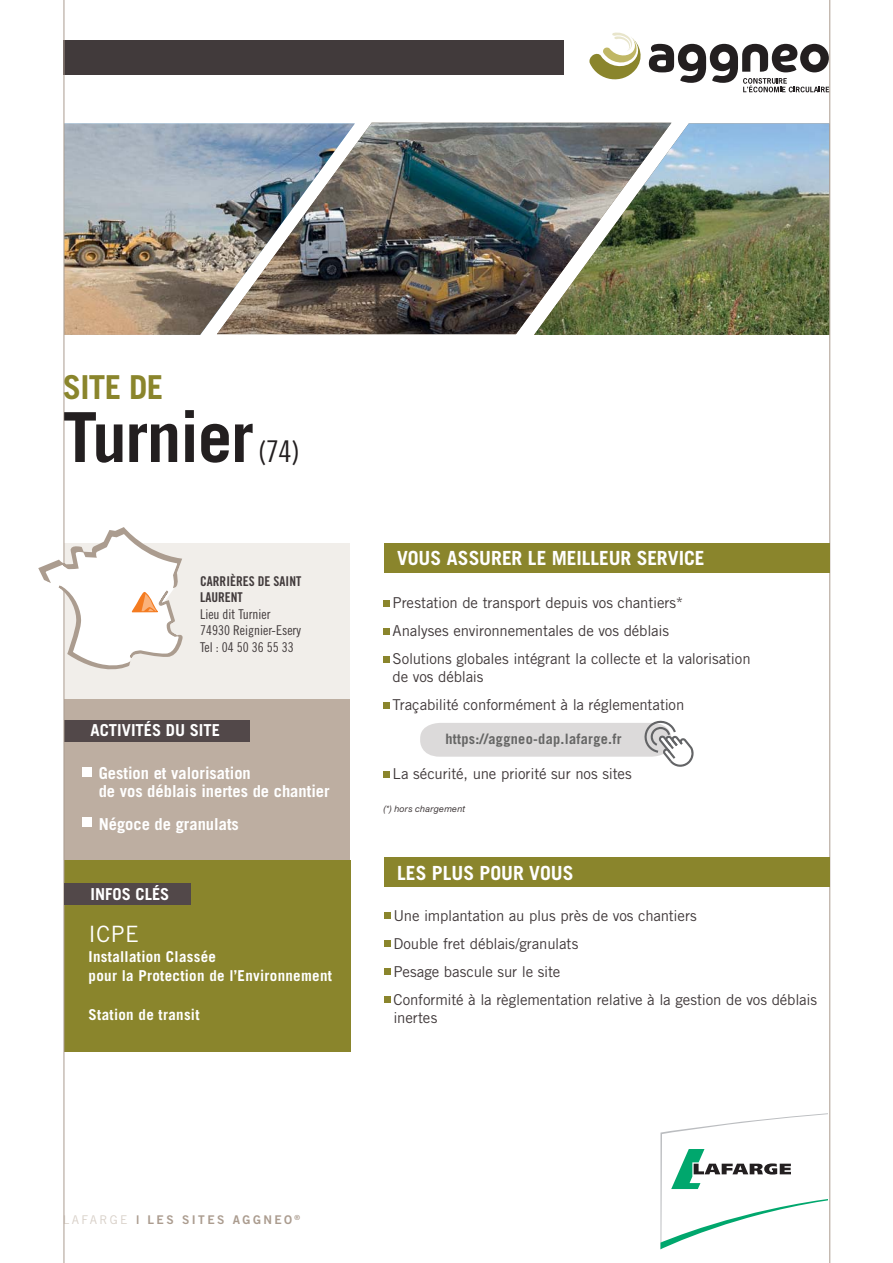
<style>
.page{position:relative;width:893px;height:1263px;background:#fff}
.page>*{position:absolute;margin:0;border:0;box-sizing:border-box;transform-origin:0 0}
.t1{font:700 69px "Trade Gothic";letter-spacing:-.02em;color:#231f20}
.t2{font:700 33px "Trade Gothic";letter-spacing:-.02em;color:#8a852c}
.t3{font:30px "Trade Gothic Cond Eighteen";color:#231f20}
.t4{font:22.5px "Trade Gothic LT Std";color:#fff}
.t5{font:700 19.5px "Trade Gothic";letter-spacing:-.005em;color:#fff}
.t6{font:700 16.5px/18px "Trade Gothic LT Std";color:#fff}
.t7{font:15px/28px "Trade Gothic LT Std";letter-spacing:-.01em;color:#413a3b}
.t8{font:700 15px/19.5px "Trade Gothic";letter-spacing:.02em;color:#fff}
.t9{font:700 14.4px "Trade Gothic";letter-spacing:.02em;color:#666665}
.t10{font:13.5px/16.5px "Trade Gothic Cond Eighteen";color:#413a3b}
.t11{font:13.5px/16.5px "Trade Gothic Bold Cond Twenty";color:#413a3b}
.t12{font:12px "Trade Gothic LT Std Bd 2";letter-spacing:.2em;color:#ab9c8f}
.t13{font:italic 9px "Helvetica Neue";letter-spacing:.03em;color:#413a3b}
.s1{font-family:"Trade Gothic LT Std";color:#d8d0c8}
</style>
<div class="page">
<img style="left:65px;top:123px;width:152px;height:212px">
<img style="left:534px;top:123px;width:295px;height:212px">
<img style="left:217px;top:123px;width:454px;height:211px">
<img style="left:318px;top:123px;width:253px;height:211px">
<img style="left:570px;top:123px;width:101px;height:106px">
<img style="left:267px;top:196px;width:51px;height:138px">
<img style="left:217px;top:265px;width:50px;height:69px">
<img style="left:570px;top:228px;width:24px;height:32px">
<div style="left:64px;top:699px;width:286px;height:161px;background:#bdaea1"></div>
<div style="left:64px;top:543px;width:286px;height:156px;background:#f1eeea"></div>
<div style="left:64px;top:860px;width:286px;height:191px;background:#8a852c"></div>
<div style="left:64px;top:720px;width:186px;height:21px;background:#524849"></div>
<div style="left:64px;top:40px;width:500px;height:34px;background:#413a3b"></div>
<hr style="left:829px;top:0;width:1px;height:1263px;background:#ab9c8f">
<div style="left:83px;top:768px;width:9px;height:9px;background:#fff"></div>
<div style="left:83px;top:818px;width:9px;height:9px;background:#fff"></div>
<svg style="left:589px;top:32px;width:240px;height:60px"></svg>
<hr style="left:64px;top:0;width:1px;height:1263px;background:#ab9c8f">
<div style="left:384px;top:543px;width:446px;height:30px;background:#8a852c"></div>
<div style="left:384px;top:857px;width:446px;height:30px;background:#8a852c"></div>
<svg style="left:384px;top:600px;width:6px;height:6px"></svg>
<svg style="left:384px;top:628px;width:6px;height:6px"></svg>
<svg style="left:384px;top:656px;width:6px;height:6px"></svg>
<svg style="left:384px;top:702px;width:6px;height:6px"></svg>
<svg style="left:420px;top:721px;width:274px;height:46px"></svg>
<svg style="left:384px;top:771px;width:6px;height:6px"></svg>
<svg style="left:384px;top:913px;width:6px;height:6px"></svg>
<svg style="left:384px;top:941px;width:6px;height:6px"></svg>
<svg style="left:384px;top:969px;width:6px;height:6px"></svg>
<svg style="left:384px;top:997px;width:6px;height:6px"></svg>
<svg style="left:38px;top:528px;width:145px;height:202px"></svg>
<div style="left:64px;top:883px;width:127px;height:21px;background:#524849"></div>
<svg style="left:660px;top:1113px;width:168px;height:136px"></svg>
<h2 class="t2" style="left:63px;top:375px;width:102px">SITE DE</h2>
<h1 class="t1" style="left:63px;top:413px;width:193px">Turnier</h1>
<h3 class="t3" style="left:258px;top:441px;width:43px">(74)</h3>
<p class="t11" style="left:200px;top:574px;width:103px">CARRIÈRES DE SAINT<br>LAURENT</p>
<p class="t10" style="left:200px;top:607px;width:102px">Lieu dit Turnier<br>74930 Reignier-Esery<br>Tel : 04 50 36 55 33</p>
<p class="t6" style="left:91px;top:724px;width:131px">ACTIVITÉS DU SITE</p>
<p class="t6" style="left:99px;top:766px;width:233px">Gestion et valorisation<br>de vos déblais inertes de chantier</p>
<p class="t6" style="left:99px;top:817px;width:142px">Négoce de granulats</p>
<p class="t6" style="left:91px;top:887px;width:80px">INFOS CLÉS</p>
<h3 class="t4" style="left:89px;top:926px;width:52px">ICPE</h3>
<p class="t8" style="left:89px;top:949px;width:245px">Installation Classée<br>pour la Protection de l’Environnement</p>
<p class="t8" style="left:89px;top:1007px;width:112px">Station de transit</p>
<h3 class="t5" style="left:397px;top:551px;width:309px">VOUS ASSURER LE MEILLEUR SERVICE</h3>
<p class="t7" style="left:393px;top:590px;width:360px">Prestation de transport depuis vos chantiers*<br>Analyses environnementales de vos déblais<br>Solutions globales intégrant la collecte et la valorisation</p>
<p class="t7" style="left:393px;top:664px;width:293px">de vos déblais<br>Traçabilité conformément à la réglementation</p>
<p class="t9" style="left:445px;top:733px;width:178px">https://aggneo-dap.lafarge.fr</p>
<p class="t7" style="left:393px;top:761px;width:241px">La sécurité, une priorité sur nos sites</p>
<p class="t13" style="left:384px;top:804px;width:83px">(*) hors chargement</p>
<h3 class="t5" style="left:397px;top:866px;width:178px">LES PLUS POUR VOUS</h3>
<p class="t7" style="left:393px;top:903px;width:425px">Une implantation au plus près de vos chantiers<br>Double fret déblais/granulats<br>Pesage bascule sur le site<br>Conformité à la règlementation relative à la gestion de vos déblais</p>
<p class="t7" style="left:393px;top:1005px;width:45px">inertes</p>
<p class="t12" style="left:63px;top:1213px;width:239px"><span class="s1">LAFARGE</span> l LES SITES AGGNEO <sup>®</sup></p>
</div>
